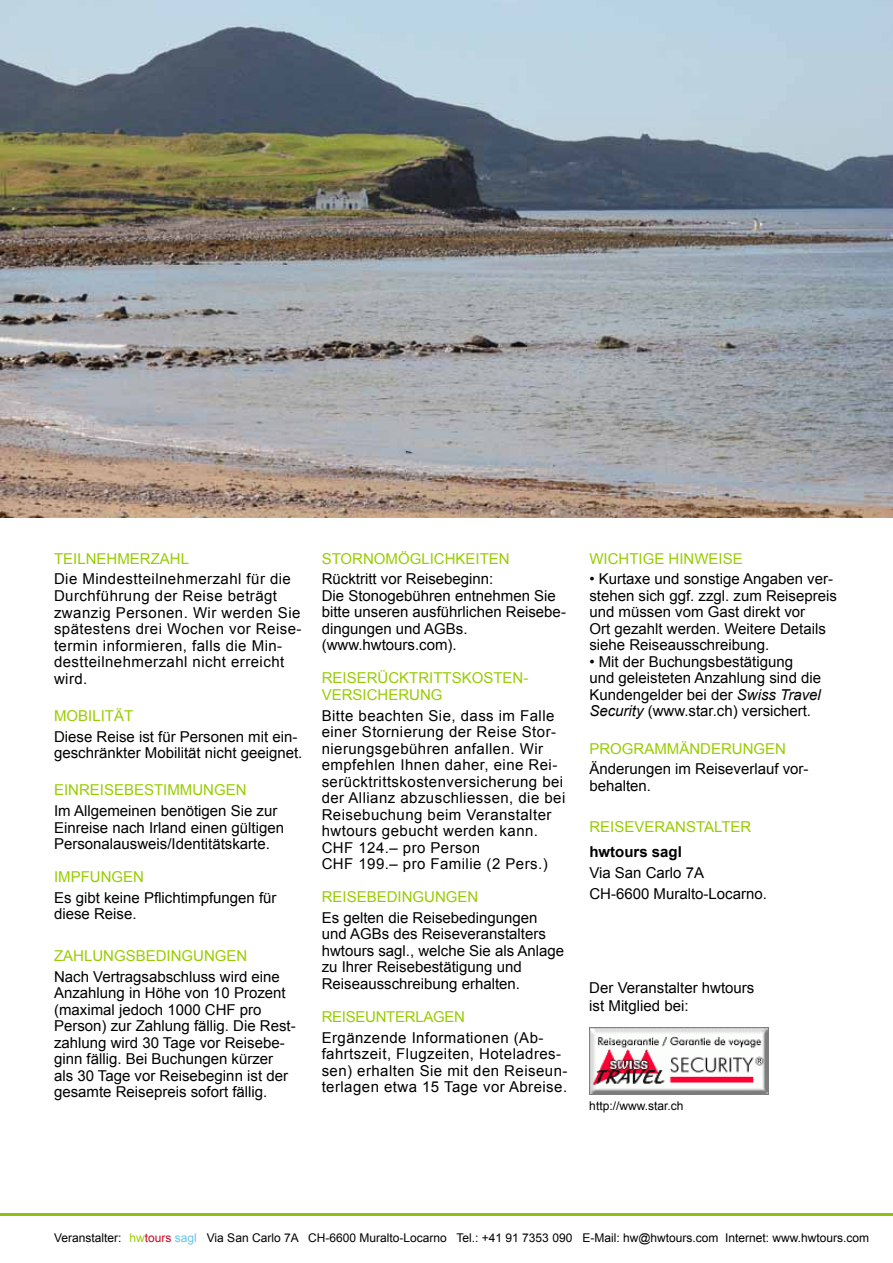
<style>
.page{position:relative;width:893px;height:1263px;background:#fff}
.page>*{position:absolute;margin:0;border:0;box-sizing:border-box;transform-origin:0 0}
.t1{font:15px/16.5px "Arial";color:#000}
.t2{font:15px/16.5px "Arial";letter-spacing:.03em;color:#000}
.t3{font:15px "Arial";color:#9c0}
.t4{font:700 15px "Arial";color:#000}
.t5{font:12px "Arial";color:#000}
.s1{font-style:italic}
.s2{color:#9c0}
.s3{color:#cd071e}
.s4{color:#62c6ed}
</style>
<div class="page">
<hr style="left:0;top:1213px;width:893px;height:2px;background:#97c00e">
<img style="left:0;top:0;width:893px;height:518px">
<img style="left:589px;top:1027px;width:180px;height:67px">
<p class="t3" style="left:54px;top:549px;width:20px">Teilnehmerzahl</p>
<p class="t2" style="left:54px;top:571px;width:249px">Die Mindestteilnehmerzahl für die<br>Durchführung der Reise beträgt zwanzig Personen. Wir werden Sie spätestens drei Wochen vor Reise&shy;termin informieren, falls die Min&shy;destteilnehmerzahl nicht erreicht wird.</p>
<p class="t3" style="left:54px;top:706px;width:33px">Mobilit</p>
<p class="t3" style="left:114px;top:706px;width:16px">ät</p>
<p class="t1" style="left:54px;top:728px;width:250px">Diese Reise ist für Personen mit ein&shy;geschränkter Mobilität nicht geeignet.</p>
<p class="t3" style="left:54px;top:780px;width:20px">Einreisebestimm</p>
<p class="t3" style="left:192px;top:780px;width:23px">ungen</p>
<p class="t1" style="left:54px;top:803px;width:232px">Im Allgemeinen benötigen Sie zur<br>Einreise nach Irland einen gültigen<br>Personalausweis/Identitätskarte.</p>
<p class="t3" style="left:54px;top:867px;width:91px">IMPFUNGEN</p>
<p class="t1" style="left:54px;top:889px;width:224px">Es gibt keine Pflichtimpfungen für diese Reise.</p>
<p class="t3" style="left:54px;top:946px;width:20px">Zahl</p>
<p class="t3" style="left:92px;top:946px;width:22px">ungsbeding</p>
<p class="t3" style="left:193px;top:946px;width:23px">ungen</p>
<p class="t1" style="left:54px;top:968px;width:243px">Nach Vertragsabschluss wird eine Anzahlung in Höhe von 10 Prozent (maximal jedoch 1000 CHF pro Person) zur Zahlung fällig. Die Rest&shy;zahlung wird 30 Tage vor Reisebe&shy;ginn fällig. Bei Buchungen kürzer als 30 Tage vor Reisebeginn ist der gesamte Reisepreis sofort fällig.</p>
<p class="t3" style="left:322px;top:549px;width:22px">Stornom</p>
<p class="t3" style="left:398px;top:549px;width:22px">öglichkeiten</p>
<p class="t1" style="left:322px;top:571px;width:246px">Rücktritt vor Reisebeginn:<br>Die Stonogebühren entnehmen Sie bitte unseren ausführlichen Reisebe&shy;dingungen und AGBs. (www.hwtours.com).</p>
<p class="t3" style="left:322px;top:668px;width:22px">Reiserücktrittskosten</p>
<p class="t3" style="left:523px;top:668px;width:6px">-</p>
<p class="t3" style="left:322px;top:685px;width:11px">versicher</p>
<p class="t3" style="left:409px;top:685px;width:23px">ung</p>
<p class="t2" style="left:322px;top:707px;width:245px">Bitte beachten Sie, dass im Falle einer Stornierung der Reise Stor&shy;nierungsgebühren anfallen. Wir empfehlen Ihnen daher, eine Rei&shy;serücktrittskostenversicherung bei der Allianz abzuschliessen, die bei<br>Reisebuchung beim Veranstalter hwtours gebucht werden kann.<br>CHF 124.– pro Person<br>CHF 199.– pro Familie (2 Pers.)</p>
<p class="t3" style="left:322px;top:887px;width:158px">REISEBEDINGUNGEN</p>
<p class="t1" style="left:322px;top:910px;width:244px">Es gelten die Reisebedingungen und AGBs des Reiseveranstalters hwtours sagl., welche Sie als Anlage zu Ihrer Reisebestätigung und<br>Reiseausschreibung erhalten.</p>
<p class="t3" style="left:322px;top:1007px;width:20px">Reise</p>
<p class="t3" style="left:365px;top:1007px;width:22px">unterlagen</p>
<p class="t2" style="left:322px;top:1029px;width:247px">Ergänzende Informationen (Ab&shy;fahrtszeit, Flugzeiten, Hoteladres&shy;sen) erhalten Sie mit den Reiseun&shy;terlagen etwa 15 Tage vor Abreise.</p>
<p class="t3" style="left:589px;top:549px;width:24px">Wichtige</p>
<p class="t3" style="left:668px;top:549px;width:21px">Hinweise</p>
<p class="t1" style="left:589px;top:571px;width:249px">• Kurtaxe und sonstige Angaben ver&shy;stehen sich ggf. zzgl. zum Reisepreis und müssen vom Gast direkt vor<br>Ort gezahlt werden. Weitere Details siehe Reiseausschreibung.</p>
<p class="t1" style="left:589px;top:653px;width:233px">• Mit der Buchungsbestätigung und geleisteten Anzahlung sind die Kundengelder bei der <span class="s1">Swiss Travel Security</span> (www.star.ch) versichert.</p>
<p class="t3" style="left:589px;top:739px;width:23px">Programm</p>
<p class="t3" style="left:679px;top:739px;width:22px">änder</p>
<p class="t3" style="left:732px;top:739px;width:23px">ungen</p>
<p class="t1" style="left:589px;top:761px;width:221px">Änderungen im Reiseverlauf vor&shy;behalten.</p>
<p class="t3" style="left:589px;top:817px;width:22px">Reiseveranstalter</p>
<p class="t4" style="left:589px;top:842px;width:94px">hwtours sagl</p>
<p class="t1" style="left:589px;top:863px;width:179px;line-height:20.7px">Via San Carlo 7A<br>CH-6600 Muralto-Locarno.</p>
<p class="t1" style="left:589px;top:979px;width:167px;line-height:18px">Der Veranstalter hwtours ist Mitglied bei:</p>
<p class="t5" style="left:589px;top:1098px;width:96px">http://www.star.ch</p>
<p class="t5" style="left:54px;top:1230px;width:817px">Veranstalter: <span class="s2">hw</span><span class="s3">tours</span> <span class="s4">sagl</span> Via San Carlo 7A CH-6600 Muralto-Locarno Tel.: +41 91 7353 090 E-Mail: hw@hwtours.com Internet: www.hwtours.com</p>
</div>
